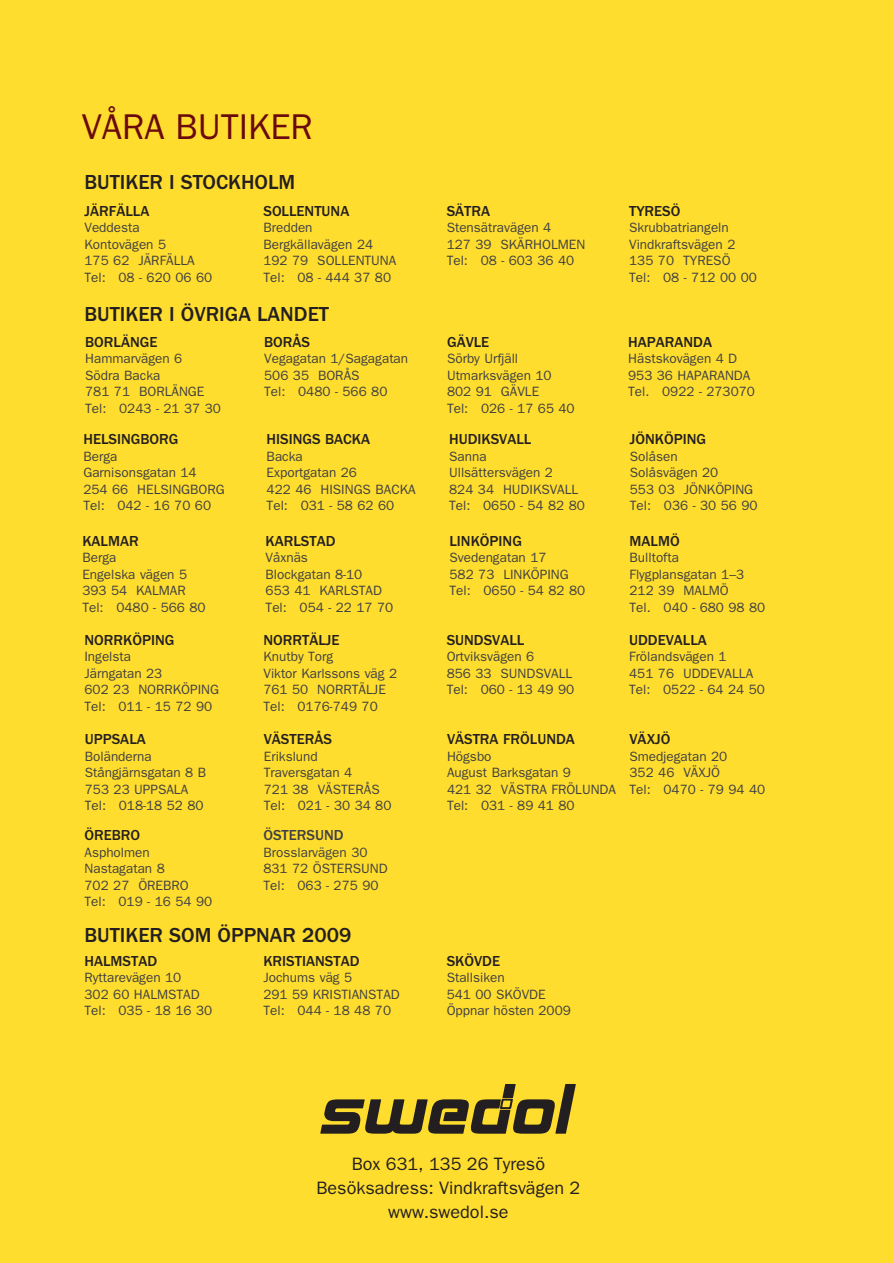
<style>
.page{position:relative;width:893px;height:1263px;background:#ffdd2e}
.page>*{position:absolute;margin:0;border:0;box-sizing:border-box;transform-origin:0 0}
.t1{font:36px "Franklin Gothic LT";color:#6a0a0c}
.t2{font:500 21px "Franklin Gothic LT";color:#231f20}
.t3{font:18px/24px "Franklin Gothic LT";color:#231f20;text-align:center}
.t4{font:500 15px "Franklin Gothic LT";color:#231f20}
.t5{font:500 15px "Franklin Gothic LT";color:#404041}
.t6{font:13.5px/16.5px "Franklin Gothic LT";color:#404041}
</style>
<div class="page">
<svg style="left:320px;top:1084px;width:256px;height:50px"></svg>
<h1 class="t1" style="left:82px;top:113px;width:233px">VÅRA BUTIKER</h1>
<h2 class="t2" style="left:84px;top:174px;width:212px">BUTIKER I STOCKHOLM</h2>
<p class="t4" style="left:84px;top:205px;width:66px">JÄRFÄLLA</p>
<p class="t6" style="left:84px;top:221px;width:129px">Veddesta<br>Kontovägen 5<br>175 62 JÄRFÄLLA<br>Tel: 08 - 620 06 60</p>
<p class="t4" style="left:263px;top:205px;width:87px">SOLLENTUNA</p>
<p class="t6" style="left:263px;top:221px;width:134px">Bredden<br>Bergkällavägen 24<br>192 79 SOLLENTUNA<br>Tel: 08 - 444 37 80</p>
<h2 class="t2" style="left:84px;top:306px;width:246px">BUTIKER I ÖVRIGA LANDET</h2>
<p class="t4" style="left:264px;top:336px;width:48px">BORÅS</p>
<p class="t6" style="left:264px;top:352px;width:146px">Vegagatan 1/Sagagatan<br>506 35 BORÅS<br>Tel: 0480 - 566 80</p>
<p class="t4" style="left:85px;top:336px;width:74px">BORLÄNGE</p>
<p class="t6" style="left:85px;top:352px;width:137px">Hammarvägen 6<br>Södra Backa<br>781 71 BORLÄNGE<br>Tel: 0243 - 21 37 30</p>
<p class="t4" style="left:83px;top:434px;width:97px">HELSINGBORG</p>
<p class="t6" style="left:83px;top:449px;width:143px">Berga<br>Garnisonsgatan 14<br>254 66 HELSINGBORG<br>Tel: 042 - 16 70 60</p>
<p class="t4" style="left:82px;top:535px;width:58px">KALMAR</p>
<p class="t6" style="left:82px;top:551px;width:125px">Berga<br>Engelska vägen 5<br>393 54 KALMAR<br>Tel: 0480 - 566 80</p>
<p class="t4" style="left:84px;top:634px;width:91px">NORRKÖPING</p>
<p class="t6" style="left:84px;top:650px;width:136px">Ingelsta<br>Järngatan 23<br>602 23 NORRKÖPING<br>Tel: 011 - 15 72 90</p>
<p class="t4" style="left:85px;top:733px;width:63px">UPPSALA</p>
<p class="t6" style="left:85px;top:749px;width:123px">Boländerna<br>Stångjärnsgatan 8 B<br>753 23 UPPSALA<br>Tel: 018-18 52 80</p>
<p class="t4" style="left:84px;top:830px;width:57px">ÖREBRO</p>
<p class="t6" style="left:84px;top:845px;width:129px">Aspholmen<br>Nastagatan 8<br>702 27 ÖREBRO<br>Tel: 019 - 16 54 90</p>
<p class="t4" style="left:267px;top:434px;width:105px">HISINGS BACKA</p>
<p class="t6" style="left:267px;top:449px;width:151px">Backa<br>Exportgatan 26<br>422 46 HISINGS BACKA<br>Tel: 031 - 58 62 60</p>
<p class="t4" style="left:266px;top:535px;width:72px">KARLSTAD</p>
<p class="t6" style="left:266px;top:551px;width:129px">Våxnäs<br>Blockgatan 8-10<br>653 41 KARLSTAD<br>Tel: 054 - 22 17 70</p>
<p class="t4" style="left:263px;top:634px;width:78px">NORRTÄLJE</p>
<p class="t6" style="left:263px;top:650px;width:135px">Knutby Torg<br>Viktor Karlssons väg 2<br>761 50 NORRTÄLJE<br>Tel: 0176-749 70</p>
<p class="t4" style="left:264px;top:733px;width:70px">VÄSTERÅS</p>
<p class="t6" style="left:264px;top:749px;width:129px">Erikslund<br>Traversgatan 4<br>721 38 VÄSTERÅS<br>Tel: 021 - 30 34 80</p>
<p class="t5" style="left:263px;top:830px;width:82px">ÖSTERSUND</p>
<p class="t6" style="left:263px;top:845px;width:126px">Brosslarvägen 30<br>831 72 ÖSTERSUND<br>Tel: 063 - 275 90</p>
<h2 class="t2" style="left:84px;top:927px;width:269px">BUTIKER SOM ÖPPNAR 2009</h2>
<p class="t4" style="left:84px;top:955px;width:74px">HALMSTAD</p>
<p class="t6" style="left:84px;top:971px;width:129px">Ryttarevägen 10<br>302 60 HALMSTAD<br>Tel: 035 - 18 16 30</p>
<p class="t4" style="left:263px;top:955px;width:98px">KRISTIANSTAD</p>
<p class="t6" style="left:263px;top:971px;width:138px">Jochums väg 5<br>291 59 KRISTIANSTAD<br>Tel: 044 - 18 48 70</p>
<p class="t4" style="left:447px;top:205px;width:45px">SÄTRA</p>
<p class="t6" style="left:447px;top:221px;width:140px">Stensätravägen 4<br>127 39 SKÄRHOLMEN<br>Tel: 08 - 603 36 40</p>
<p class="t4" style="left:629px;top:205px;width:53px">TYRESÖ</p>
<p class="t6" style="left:629px;top:221px;width:129px">Skrubbatriangeln<br>Vindkraftsvägen 2<br>135 70 TYRESÖ<br>Tel: 08 - 712 00 00</p>
<p class="t4" style="left:447px;top:336px;width:44px">GÄVLE</p>
<p class="t6" style="left:447px;top:352px;width:129px">Sörby Urfjäll<br>Utmarksvägen 10<br>802 91 GÄVLE<br>Tel: 026 - 17 65 40</p>
<p class="t4" style="left:449px;top:434px;width:84px">HUDIKSVALL</p>
<p class="t6" style="left:449px;top:449px;width:137px">Sanna<br>Ullsättersvägen 2<br>824 34 HUDIKSVALL<br>Tel: 0650 - 54 82 80</p>
<p class="t4" style="left:449px;top:535px;width:74px">LINKÖPING</p>
<p class="t6" style="left:449px;top:551px;width:137px">Svedengatan 17<br>582 73 LINKÖPING<br>Tel: 0650 - 54 82 80</p>
<p class="t4" style="left:447px;top:634px;width:79px">SUNDSVALL</p>
<p class="t6" style="left:447px;top:650px;width:129px">Ortviksvägen 6<br>856 33 SUNDSVALL<br>Tel: 060 - 13 49 90</p>
<p class="t4" style="left:628px;top:336px;width:85px">HAPARANDA</p>
<p class="t6" style="left:628px;top:352px;width:128px">Hästskovägen 4 D<br>953 36 HAPARANDA<br>Tel. 0922 - 273070</p>
<p class="t4" style="left:630px;top:434px;width:78px">JÖNKÖPING</p>
<p class="t6" style="left:630px;top:449px;width:129px">Solåsen<br>Solåsvägen 20<br>553 03 JÖNKÖPING<br>Tel: 036 - 30 56 90</p>
<p class="t4" style="left:629px;top:535px;width:52px">MALMÖ</p>
<p class="t6" style="left:629px;top:551px;width:137px">Bulltofta<br>Flygplansgatan 1–3<br>212 39 MALMÖ<br>Tel. 040 - 680 98 80</p>
<p class="t4" style="left:629px;top:634px;width:79px">UDDEVALLA</p>
<p class="t6" style="left:629px;top:650px;width:137px">Frölandsvägen 1<br>451 76 UDDEVALLA<br>Tel: 0522 - 64 24 50</p>
<p class="t4" style="left:447px;top:733px;width:129px">VÄSTRA FRÖLUNDA</p>
<p class="t6" style="left:447px;top:749px;width:171px">Högsbo<br>August Barksgatan 9<br>421 32 VÄSTRA FRÖLUNDA<br>Tel: 031 - 89 41 80</p>
<p class="t4" style="left:629px;top:733px;width:42px">VÄXJÖ</p>
<p class="t6" style="left:629px;top:749px;width:137px">Smedjegatan 20<br>352 46 VÄXJÖ<br>Tel: 0470 - 79 94 40</p>
<p class="t4" style="left:447px;top:955px;width:55px">SKÖVDE</p>
<p class="t6" style="left:447px;top:971px;width:126px">Stallsiken<br>541 00 SKÖVDE<br>Öppnar hösten 2009</p>
<h3 class="t3" style="left:316px;top:1154px;width:265px">Box 631, 135 26 Tyresö<br>Besöksadress: Vindkraftsvägen 2 www.swedol.se</h3>
</div>
